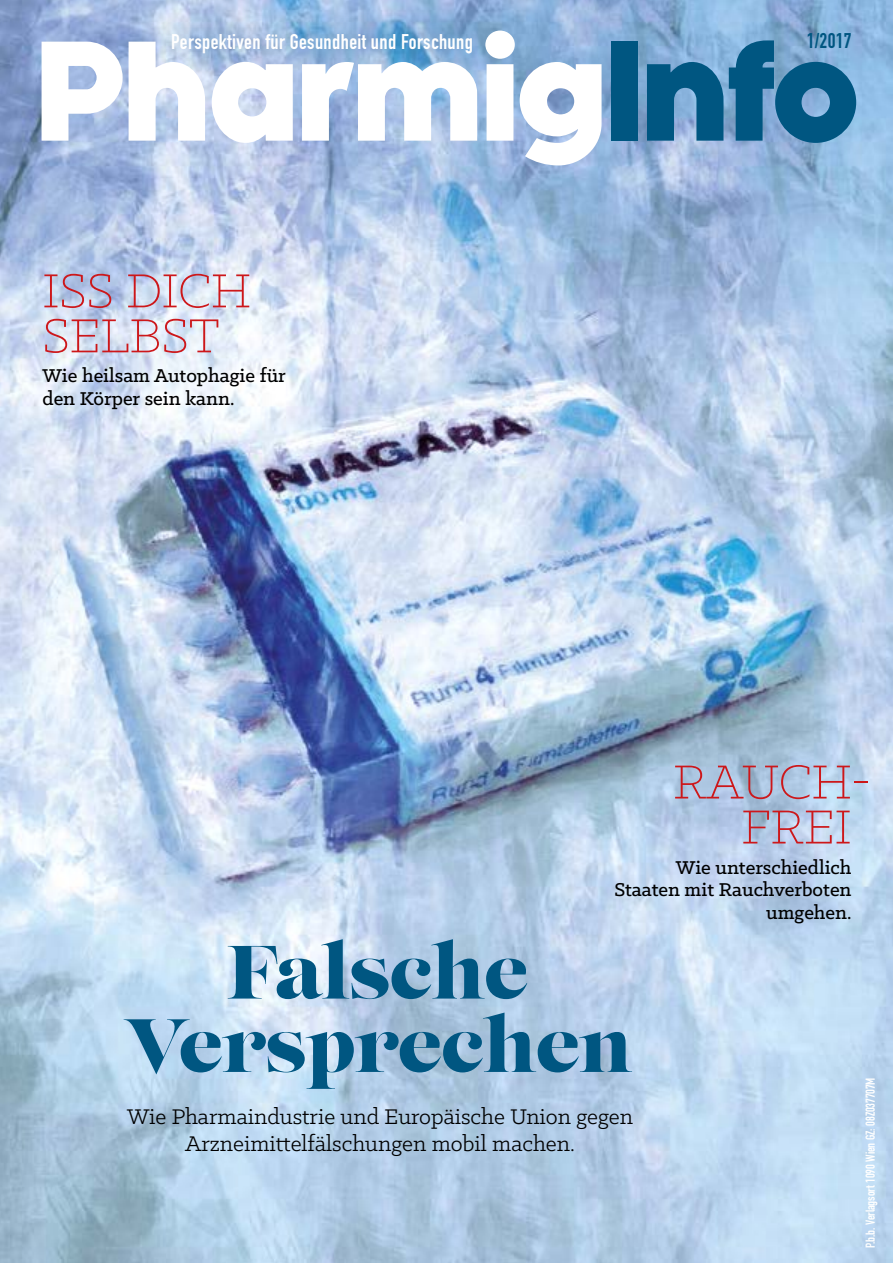
<style>
.page{position:relative;width:893px;height:1263px;background:#fff}
.page>*{position:absolute;margin:0;border:0;box-sizing:border-box;transform-origin:0 0}
.t1{font:800 132px "Kessel 105";letter-spacing:-.05em;color:#fff}
.t2{font:75.15px/73.3px "Lust";letter-spacing:-.01em;color:#005681;text-align:center}
.t3{font:300 54px/45px "Klinic Slab";color:#cd171a}
.t4{font:24px/27.3px "Klinic Slab";color:#000;text-align:center}
.t5{font:500 21px/22.5px "Klinic Slab";color:#000}
.t6{font:21px "DIN Engschrift";letter-spacing:.02em;color:#fff}
.t7{font:21px "DIN Engschrift";color:#005681}
.t8{font:12.75px "DIN Engschrift";letter-spacing:-.01em;color:#fff}
.s1{color:#005681}
</style>
<div class="page">
<img style="left:0;top:0;width:893px;height:1263px">
<div style="left:146px;top:8px;width:352px;height:69px;background:#005681;opacity:.75"></div>
<h1 class="t1" style="left:34px;top:14px;width:829px">Pharmig<span class="s1">Info</span></h1>
<p class="t7" style="left:807px;top:28px;width:46px">1/2017</p>
<p class="t6" style="left:171px;top:29px;width:303px">Perspektiven für Gesundheit und Forschung</p>
<h3 class="t3" style="left:43px;top:267px;width:210px">ISS DICH<br>SELBST</h3>
<p class="t5" style="left:43px;top:364px;width:245px">Wie heilsam Autophagie für den Körper sein kann.</p>
<h3 class="t3" style="left:741px;top:758px;width:131px;text-indent:-68px">RAUCH-<br>FREI</h3>
<p class="t5" style="left:614px;top:855px;width:239px;text-align:right">Wie unterschiedlich<br>Staaten mit Rauchverboten umgehen.</p>
<h2 class="t2" style="left:123px;top:940px;width:511px">Falsche<br>Versprechen</h2>
<p class="t4" style="left:127px;top:1102px;width:507px">Wie Pharmaindustrie und Europäische Union gegen<br>Arzneimittelfälschungen mobil machen.</p>
<p class="t8" style="left:863px;top:1247px;width:172px;rotate:-90deg">P.b.b. Verlagsort 1090 Wien GZ: 08Z037707M</p>
</div>
